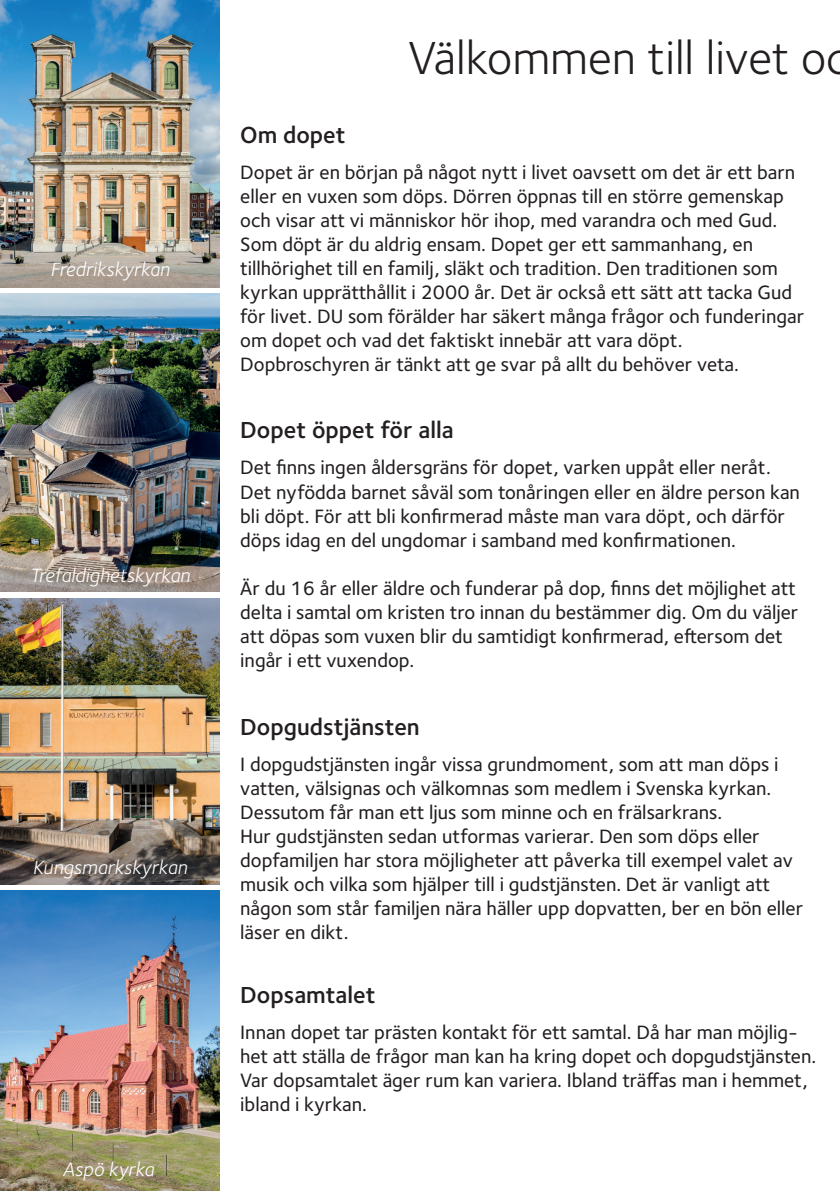
<style>
.page{position:relative;width:840px;height:1191px;background:#fff}
.page>*{position:absolute;margin:0;border:0;box-sizing:border-box;transform-origin:0 0}
.t1{font:48px "Foundry Sterling";color:#231f20}
.t2{font:600 24px "Foundry Sterling";color:#231f20}
.t3{font:500 20px/24px "Foundry Sterling";color:#231f20}
.t4{font:italic 20px "Foundry Sterling";color:#fff}
</style>
<div class="page">
<img style="left:0;top:293px;width:220px;height:298px">
<img style="left:0;top:890px;width:220px;height:301px">
<img style="left:0;top:0;width:220px;height:287px">
<img style="left:0;top:598px;width:220px;height:286px">
<p class="t4" style="left:50px;top:258px;width:121px">Fredrikskyrkan</p>
<p class="t4" style="left:30px;top:563px;width:162px">Trefaldighetskyrkan</p>
<p class="t4" style="left:33px;top:855px;width:156px">Kungsmarkskyrkan</p>
<p class="t4" style="left:63px;top:1157px;width:93px">Aspö kyrka</p>
<h1 class="t1" style="left:408px;top:31px;width:441px">Välkommen till livet oc</h1>
<p class="t2" style="left:240px;top:121px;width:107px">Om dopet</p>
<p class="t3" style="left:240px;top:161px;width:565px">Dopet är en början på något nytt i livet oavsett om det är ett barn eller en vuxen som döps. Dörren öppnas till en större gemenskap och visar att vi människor hör ihop, med varandra och med Gud.<br>Som döpt är du aldrig ensam. Dopet ger ett sammanhang, en tillhörighet till en familj, släkt och tradition. Den traditionen som kyrkan upprätthållit i 2000 år. Det är också ett sätt att tacka Gud för livet. DU som förälder har säkert många frågor och funderingar om dopet och vad det faktiskt innebär att vara döpt.<br>Dopbroschyren är tänkt att ge svar på allt du behöver veta.</p>
<p class="t2" style="left:240px;top:416px;width:215px">Dopet öppet för alla</p>
<p class="t3" style="left:240px;top:456px;width:561px">Det finns ingen åldersgräns för dopet, varken uppåt eller neråt.<br>Det nyfödda barnet såväl som tonåringen eller en äldre person kan bli döpt. För att bli konfirmerad måste man vara döpt, och därför döps idag en del ungdomar i samband med konfirmationen.</p>
<p class="t3" style="left:240px;top:576px;width:559px">Är du 16 år eller äldre och funderar på dop, finns det möjlighet att delta i samtal om kristen tro innan du bestämmer dig. Om du väljer att döpas som vuxen blir du samtidigt konfirmerad, eftersom det ingår i ett vuxendop.</p>
<p class="t2" style="left:240px;top:713px;width:181px">Dopgudstjänsten</p>
<p class="t3" style="left:240px;top:753px;width:564px">I dopgudstjänsten ingår vissa grundmoment, som att man döps i vatten, välsignas och välkomnas som medlem i Svenska kyrkan.<br>Dessutom får man ett ljus som minne och en frälsarkrans.<br>Hur gudstjänsten sedan utformas varierar. Den som döps eller dopfamiljen har stora möjligheter att påverka till exempel valet av musik och vilka som hjälper till i gudstjänsten. Det är vanligt att någon som står familjen nära häller upp dopvatten, ber en bön eller läser en dikt.</p>
<p class="t2" style="left:240px;top:981px;width:137px">Dopsamtalet</p>
<p class="t3" style="left:240px;top:1020px;width:577px">Innan dopet tar prästen kontakt för ett samtal. Då har man möjlig&shy;het att ställa de frågor man kan ha kring dopet och dopgudstjänsten.<br>Var dopsamtalet äger rum kan variera. Ibland träffas man i hemmet, ibland i kyrkan.</p>
</div>
